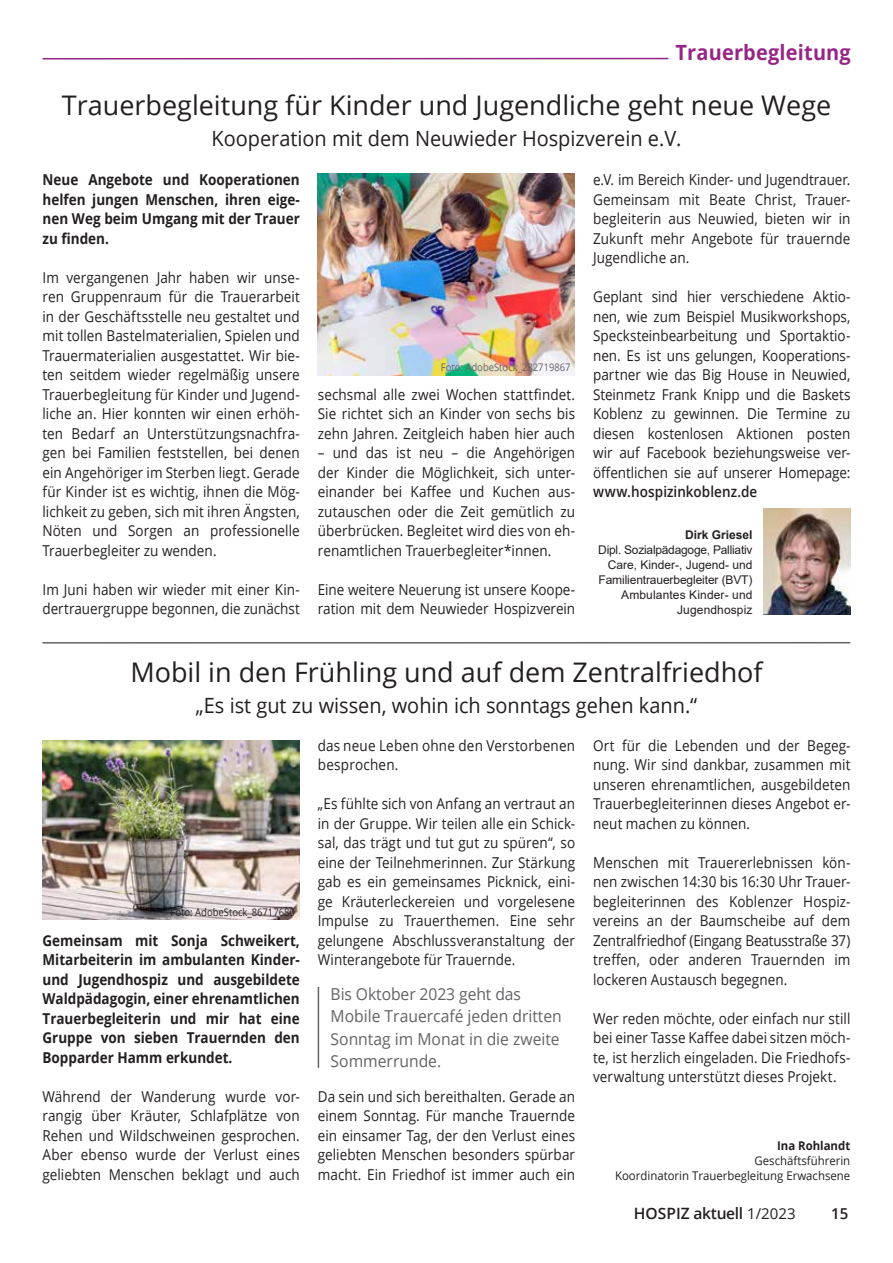
<style>
.page{position:relative;width:893px;height:1263px;background:#fff}
.page>*{position:absolute;margin:0;border:0;box-sizing:border-box;transform-origin:0 0}
.t1{font:27px "Open Sans";color:#231f20}
.t2{font:21px "Open Sans";color:#231f20;scale:.95 1}
.t3{font:700 21px "Open Sans";letter-spacing:.01em;color:#962685;scale:.95 1}
.t4{font:16.5px/22.5px "Open Sans";color:#636366;scale:.95 1}
.t5{font:600 15.6px "Open Sans";letter-spacing:-.02em;color:#231f20}
.t6{font:15px/19.5px "Open Sans";letter-spacing:.005em;color:#231f20;text-align:justify;scale:.9 1}
.t7{font:700 15px/19.5px "Open Sans";color:#231f20;text-align:justify;scale:.9 1}
.t8{font:600 15px "Open Sans";letter-spacing:.005em;color:#231f20;scale:.9 1}
.t9{font:600 15px "Open Sans";letter-spacing:.005em;color:#231f20}
.t10{font:12px/15px "Arial";letter-spacing:-.01em;color:#231f20;text-align:right}
.t11{font:12px/15px "Open Sans";color:#231f20;text-align:right;scale:.95 1}
.t12{font:700 12px "Arial";color:#231f20}
.t13{font:700 12px "Open Sans";color:#231f20;scale:.95 1}
.t14{font:10.5px "Open Sans";color:#636366;scale:.9 1}
.t15{font:10.5px "Open Sans";color:#231f20;scale:.9 1}
.s1{font-weight:400;font-size:15px}
</style>
<div class="page">
<hr style="left:43px;top:58px;width:625px;height:2px;background:#962685">
<img style="left:763px;top:508px;width:87px;height:106px">
<img style="left:318px;top:173px;width:257px;height:202px">
<img style="left:43px;top:740px;width:257px;height:180px">
<hr style="left:318px;top:987px;width:1px;height:81px;background:#636366">
<hr style="left:42px;top:642px;width:808px;height:2px;background:#636366">
<h2 class="t3" style="left:675px;top:37px;width:186px">Trauerbegleitung</h2>
<h1 class="t1" style="left:62px;top:86px;width:771px">Trauerbegleitung für Kinder und Jugendliche geht neue Wege</h1>
<h2 class="t2" style="left:211px;top:124px;width:496px">Kooperation mit dem Neuwieder Hospizverein e.V.</h2>
<p class="t7" style="left:43px;top:170px;width:287px">Neue Angebote und Kooperationen helfen jungen Menschen, ihren eige&shy;nen Weg beim Umgang mit der Trauer zu finden.</p>
<p class="t6" style="left:43px;top:267px;width:287px">Im vergangenen Jahr haben wir unse&shy;ren Gruppenraum für die Trauerarbeit in der Geschäftsstelle neu gestaltet und mit tollen Bastelmaterialien, Spielen und Trauermaterialien ausgestattet. Wir bie&shy;ten seitdem wieder regelmäßig unsere Trauerbegleitung für Kinder und Jugend&shy;liche an. Hier konnten wir einen erhöh&shy;ten Bedarf an Unterstützungsnachfra&shy;gen bei Familien feststellen, bei denen ein Angehöriger im Sterben liegt. Gerade für Kinder ist es wichtig, ihnen die Mög&shy;lichkeit zu geben, sich mit ihren Ängsten, Nöten und Sorgen an professionelle Trauerbegleiter zu wenden.</p>
<p class="t6" style="left:43px;top:579px;width:287px">Im Juni haben wir wieder mit einer Kin&shy;dertrauergruppe begonnen, die zunächst</p>
<p class="t14" style="left:441px;top:359px;width:146px">Foto: AdobeStock_282719867</p>
<p class="t6" style="left:318px;top:384px;width:287px">sechsmal alle zwei Wochen stattfindet.<br>Sie richtet sich an Kinder von sechs bis zehn Jahren. Zeitgleich haben hier auch</p>
<p class="t6" style="left:318px;top:443px;width:287px">– und das ist neu – die Angehörigen der Kinder die Möglichkeit, sich unter&shy;einander bei Kaffee und Kuchen aus&shy;zutauschen oder die Zeit gemütlich zu überbrücken. Begleitet wird dies von eh&shy;renamtlichen Trauerbegleiter*innen.</p>
<p class="t6" style="left:318px;top:579px;width:287px">Eine weitere Neuerung ist unsere Koope&shy;ration mit dem Neuwieder Hospizverein</p>
<p class="t6" style="left:593px;top:170px;width:287px">e.V. im Bereich Kinder- und Jugendtrauer.<br>Gemeinsam mit Beate Christ, Trauer&shy;begleiterin aus Neuwied, bieten wir in Zukunft mehr Angebote für trauernde Jugendliche an.</p>
<p class="t6" style="left:593px;top:287px;width:287px">Geplant sind hier verschiedene Aktio&shy;nen, wie zum Beispiel Musikworkshops, Specksteinbearbeitung und Sportaktio&shy;nen. Es ist uns gelungen, Kooperations&shy;partner wie das Big House in Neuwied, Steinmetz Frank Knipp und die Baskets Koblenz zu gewinnen. Die Termine zu diesen kostenlosen Aktionen posten wir auf Facebook beziehungsweise ver&shy;öffentlichen sie auf unserer Homepage:</p>
<p class="t8" style="left:593px;top:481px;width:184px">www.hospizinkoblenz.de</p>
<p class="t12" style="left:685px;top:527px;width:69px">Dirk Griesel</p>
<p class="t10" style="left:598px;top:542px;width:156px">Dipl. Sozialpädagoge, Palliativ<br>Care, Kinder-, Jugend- und<br>Familientrauerbegleiter (BVT)<br>Ambulantes Kinder- und<br>Jugendhospiz</p>
<h1 class="t1" style="left:130px;top:654px;width:634px">Mobil in den Frühling und auf dem Zentralfriedhof</h1>
<h2 class="t2" style="left:196px;top:691px;width:529px">„Es ist gut zu wissen, wohin ich sonntags gehen kann.“</h2>
<p class="t6" style="left:318px;top:735px;width:287px">das neue Leben ohne den Verstorbenen besprochen.</p>
<p class="t6" style="left:318px;top:794px;width:287px">„Es fühlte sich von Anfang an vertraut an in der Gruppe. Wir teilen alle ein Schick&shy;sal, das trägt und tut gut zu spüren“, so eine der Teilnehmerinnen. Zur Stärkung gab es ein gemeinsames Picknick, eini&shy;ge Kräuterleckereien und vorgelesene Impulse zu Trauerthemen. Eine sehr gelungene Abschlussveranstaltung der Winterangebote für Trauernde.</p>
<p class="t4" style="left:331px;top:982px;width:245px">Bis Oktober 2023 geht das<br>Mobile Trauercafé jeden dritten<br>Sonntag im Monat in die zweite<br>Sommerrunde.</p>
<p class="t6" style="left:318px;top:1086px;width:287px">Da sein und sich bereithalten. Gerade an einem Sonntag. Für manche Trauernde ein einsamer Tag, der den Verlust eines geliebten Menschen besonders spürbar macht. Ein Friedhof ist immer auch ein</p>
<p class="t6" style="left:593px;top:735px;width:287px">Ort für die Lebenden und der Begeg&shy;nung. Wir sind dankbar, zusammen mit unseren ehrenamtlichen, ausgebildeten Trauerbegleiterinnen dieses Angebot er&shy;neut machen zu können.</p>
<p class="t6" style="left:593px;top:852px;width:287px">Menschen mit Trauererlebnissen kön&shy;nen zwischen 14:30 bis 16:30 Uhr Trauer&shy;begleiterinnen des Koblenzer Hospiz&shy;vereins an der Baumscheibe auf dem Zentralfriedhof (Eingang Beatusstraße 37) treffen, oder anderen Trauernden im lockeren Austausch begegnen.</p>
<p class="t6" style="left:593px;top:1008px;width:287px">Wer reden möchte, oder einfach nur still bei einer Tasse Kaffee dabei sitzen möch&shy;te, ist herzlich eingeladen. Die Friedhofs&shy;verwaltung unterstützt dieses Projekt.</p>
<p class="t15" style="left:171px;top:904px;width:140px">Foto: AdobeStock_86717680</p>
<p class="t7" style="left:43px;top:930px;width:287px">Gemeinsam mit Sonja Schweikert, Mitarbeiterin im ambulanten Kinder&shy;und Jugendhospiz und ausgebildete Waldpädagogin, einer ehrenamtlichen Trauerbegleiterin und mir hat eine Gruppe von sieben Trauernden den Bopparder Hamm erkundet.</p>
<p class="t6" style="left:43px;top:1086px;width:287px">Während der Wanderung wurde vor&shy;rangig über Kräuter, Schlafplätze von Rehen und Wildschweinen gesprochen.<br>Aber ebenso wurde der Verlust eines geliebten Menschen beklagt und auch</p>
<p class="t13" style="left:777px;top:1137px;width:79px">Ina Rohlandt</p>
<p class="t11" style="left:615px;top:1153px;width:249px">Geschäftsführerin<br>Koordinatorin Trauerbegleitung Erwachsene</p>
<p class="t5" style="left:634px;top:1202px;width:163px">HOSPIZ aktuell <span class="s1">1/2023</span></p>
<p class="t9" style="left:831px;top:1203px;width:19px">15</p>
</div>
